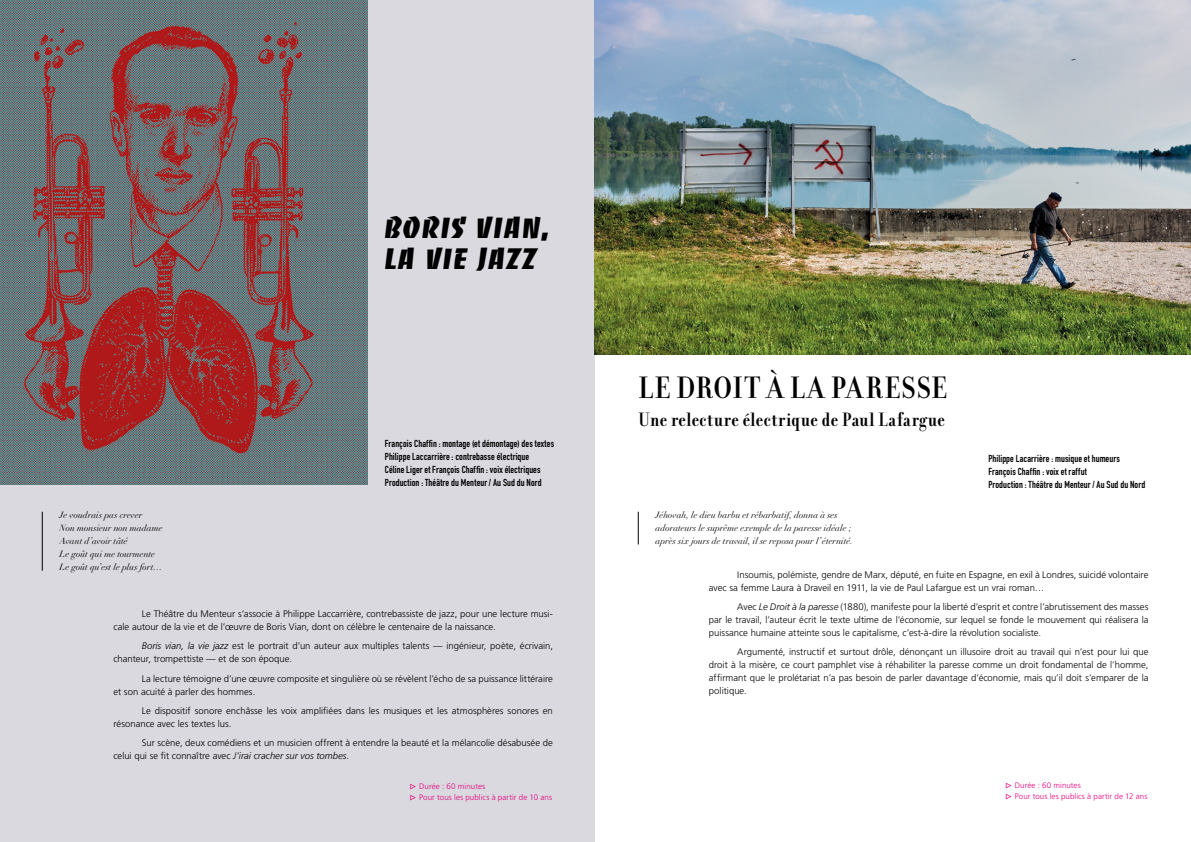
<style>
.page{position:relative;width:1191px;height:842px;background:#fff}
.page>*{position:absolute;margin:0;border:0;box-sizing:border-box;transform-origin:0 0}
.t1{font:700 33.4px "Filosofia Grand";letter-spacing:.04em;color:#000}
.t2{font:29px/31.5px "Banco Std";letter-spacing:.025em;color:#000}
.t3{font:700 20.9px "Filosofia Grand";letter-spacing:.025em;color:#000}
.t4{font:700 10px/13px "DIN Condensed";letter-spacing:.01em;color:#000}
.t5{font:300 9.5px/13px "Frutiger LT Std";color:#000}
.t6{font:italic 9px/13px "Didot LT Std";letter-spacing:.005em;color:#000}
.t7{font:300 8px "Frutiger LT Std";letter-spacing:.005em;color:#e6007d}
.s1{font-style:italic}
</style>
<div class="page">
<div style="left:0;top:0;width:595px;height:842px;background:#d9d9df"></div>
<img style="left:595px;top:0;width:596px;height:354px">
<hr style="left:638px;top:512px;width:1px;height:32px;background:#000">
<img style="left:0;top:0;width:367px;height:485px">
<hr style="left:42px;top:512px;width:1px;height:59px;background:#000">
<h2 class="t2" style="left:385px;top:213px;width:167px">BORIS VIAN,<br>LA VIE JAZZ</h2>
<p class="t6" style="left:60px;top:509px;width:104px">Je voudrais pas crever<br>Non monsieur non madame<br>Avant d’avoir tâté<br>Le goût qui me tourmente<br>Le goût qu’est le plus fort…</p>
<p class="t4" style="left:385px;top:437px;width:171px">François Chaffin : montage (et démontage) des textes Philippe Laccarrière : contrebasse électrique<br>Céline Liger et François Chaffin : voix électriques Production : Théâtre du Menteur / Au Sud du Nord</p>
<p class="t5" style="left:113px;top:608px;width:441px;text-indent:28px">Le Théâtre du Menteur s’associe à Philippe Laccarrière, contrebassiste de jazz, pour une lecture musi&shy;cale autour de la vie et de l’œuvre de Boris Vian, dont on célèbre le centenaire de la naissance.</p>
<p class="t5" style="left:113px;top:640px;width:441px;text-indent:28px"><span class="s1">Boris vian, la vie jazz</span> est le portrait d’un auteur aux multiples talents — ingénieur, poète, écrivain, chanteur, trompettiste — et de son époque.</p>
<p class="t5" style="left:113px;top:672px;width:441px;text-indent:28px">La lecture témoigne d’une œuvre composite et singulière où se révèlent l’écho de sa puissance littéraire et son acuité à parler des hommes.</p>
<p class="t5" style="left:113px;top:704px;width:441px;text-indent:28px">Le dispositif sonore enchâsse les voix amplifiées dans les musiques et les atmosphères sonores en résonance avec les textes lus.</p>
<p class="t5" style="left:113px;top:736px;width:441px;text-indent:28px">Sur scène, deux comédiens et un musicien offrent à entendre la beauté et la mélancolie désabusée de celui qui se fit connaître avec <span class="s1">J’irai cracher sur vos tombes</span>.</p>
<p class="t7" style="left:409px;top:781px;width:77px">✓ Durée : 60 minutes</p>
<p class="t7" style="left:409px;top:793px;width:144px">✓ Pour tous les publics à partir de 10 ans</p>
<h1 class="t1" style="left:638px;top:369px;width:310px">LE DROIT À LA PARESSE</h1>
<h3 class="t3" style="left:638px;top:408px;width:308px">Une relecture électrique de Paul Lafargue</h3>
<p class="t6" style="left:655px;top:509px;width:199px">Jéhovah, le dieu barbu et rébarbatif, donna à ses adorateurs le suprême exemple de la paresse idéale ; après six jours de travail, il se reposa pour l’éternité.</p>
<p class="t4" style="left:988px;top:452px;width:158px">Philippe Lacarrière : musique et humeurs<br>François Chaffin : voix et raffut<br>Production : Théâtre du Menteur / Au Sud du Nord</p>
<p class="t5" style="left:709px;top:568px;width:441px;text-indent:28px">Insoumis, polémiste, gendre de Marx, député, en fuite en Espagne, en exil à Londres, suicidé volontaire avec sa femme Laura à Draveil en 1911, la vie de Paul Lafargue est un vrai roman…</p>
<p class="t5" style="left:709px;top:600px;width:441px;text-align:justify;text-indent:28px">Avec <span class="s1">Le Droit à la paresse</span> (1880), manifeste pour la liberté d’esprit et contre l’abrutissement des masses par le travail, l’auteur écrit le texte ultime de l’économie, sur lequel se fonde le mouvement qui réalisera la puissance humaine atteinte sous le capitalisme, c’est-à-dire la révolution socialiste.</p>
<p class="t5" style="left:709px;top:646px;width:441px;text-align:justify;text-indent:28px">Argumenté, instructif et surtout drôle, dénonçant un illusoire droit au travail qui n’est pour lui que droit à la misère, ce court pamphlet vise à réhabiliter la paresse comme un droit fondamental de l’homme, affirmant que le prolétariat n’a pas besoin de parler davantage d’économie, mais qu’il doit s’emparer de la politique.</p>
<p class="t7" style="left:1005px;top:781px;width:77px">✓ Durée : 60 minutes</p>
<p class="t7" style="left:1005px;top:792px;width:144px">✓ Pour tous les publics à partir de 12 ans</p>
</div>
